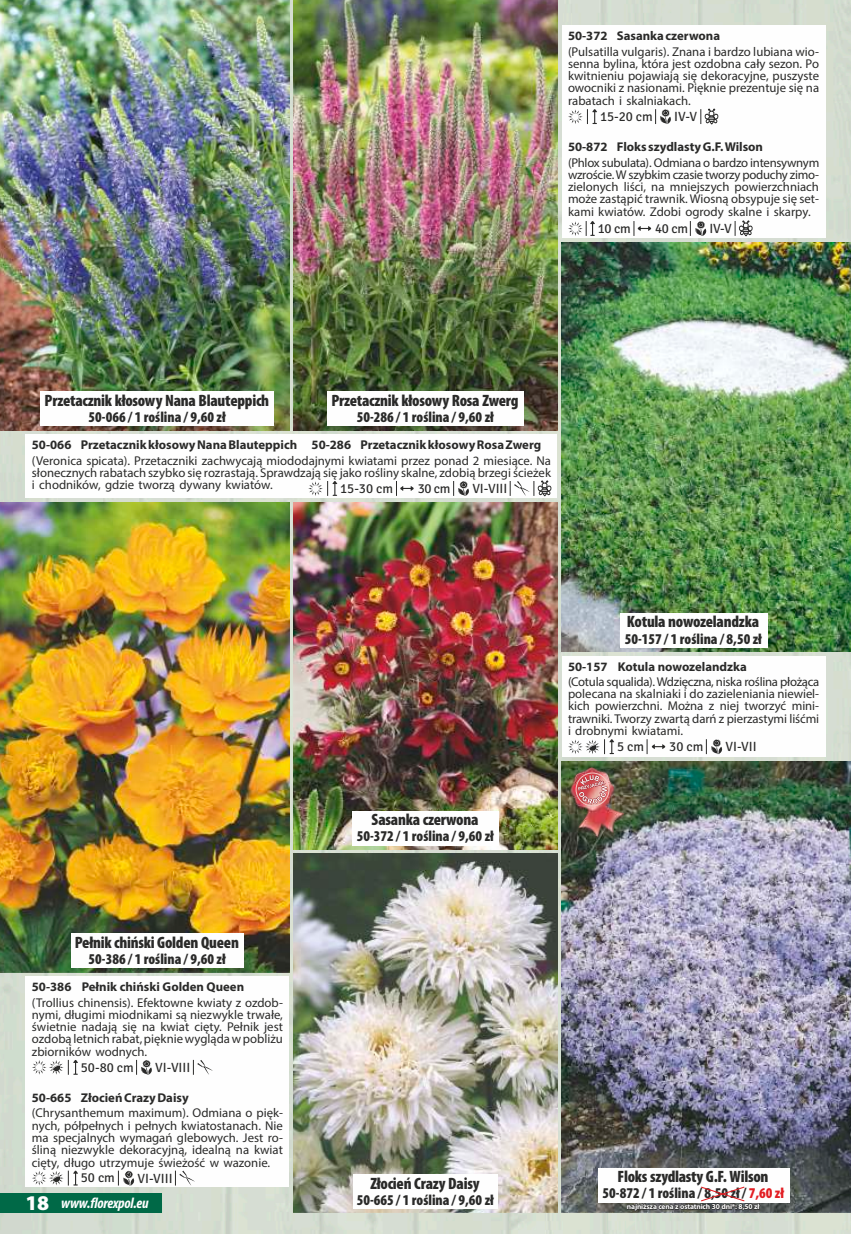
<style>
.page{position:relative;width:851px;height:1234px;background:#fff}
.page>*{position:absolute;margin:0;border:0;box-sizing:border-box;transform-origin:0 0}
.t1{font:900 condensed 16.5px "Myriad Pro";letter-spacing:-.015em;color:#2a2a29}
.t2{font:900 condensed 15px "Myriad Pro";color:#2a2a29}
.t3{font:italic 700 condensed 15px "Myriad Pro";letter-spacing:-.015em;color:#fefefe}
.t4{font:13.35px "Signika Negative";color:#2a2a29}
.t5{font:12.75px/12.3px "Myriad Pro";color:#2a2a29;text-align:justify}
.t6{font:700 12.75px "Myriad Pro";color:#2a2a29}
.t7{font:700 7.5px "Myriad Pro";letter-spacing:-.02em;color:#fefefe}
.s1{font-weight:900;font-style:normal;font-stretch:normal;font-size:21px}
.s2{color:#e21e23}
</style>
<div class="page">
<img style="left:0;top:0;width:850px;height:1233px">
<div style="left:561px;top:655px;width:264px;height:101px;background:#fefefe"></div>
<div style="left:26px;top:976px;width:263px;height:211px;background:#fefefe"></div>
<img style="left:293px;top:853px;width:264px;height:359px">
<div style="left:353px;top:1174px;width:145px;height:34px;background:#fefefe"></div>
<img style="left:293px;top:0;width:264px;height:430px">
<img style="left:0;top:502px;width:289px;height:469px">
<div style="left:71px;top:933px;width:172px;height:34px;background:#fefefe"></div>
<img style="left:0;top:0;width:289px;height:430px">
<img style="left:561px;top:242px;width:289px;height:409px">
<div style="left:620px;top:613px;width:147px;height:34px;background:#fefefe"></div>
<div style="left:0;top:1193px;width:161px;height:19px;background:#006947"></div>
<div style="left:561px;top:26px;width:264px;height:212px;background:#fefefe"></div>
<img style="left:561px;top:761px;width:289px;height:451px">
<div style="left:598px;top:1167px;width:191px;height:34px;background:#fefefe"></div>
<div style="left:26px;top:434px;width:531px;height:64px;background:#fefefe"></div>
<img style="left:293px;top:502px;width:264px;height:347px">
<div style="left:352px;top:810px;width:146px;height:34px;background:#fefefe"></div>
<svg style="left:136px;top:1059px;width:16px;height:15px"></svg>
<svg style="left:193px;top:1059px;width:20px;height:15px"></svg>
<svg style="left:32px;top:1059px;width:46px;height:15px"></svg>
<svg style="left:118px;top:1170px;width:17px;height:15px"></svg>
<svg style="left:175px;top:1170px;width:20px;height:15px"></svg>
<svg style="left:32px;top:1170px;width:46px;height:15px"></svg>
<svg style="left:568px;top:109px;width:29px;height:15px"></svg>
<svg style="left:655px;top:109px;width:16px;height:15px"></svg>
<svg style="left:700px;top:109px;width:19px;height:16px"></svg>
<svg style="left:706px;top:739px;width:16px;height:15px"></svg>
<svg style="left:646px;top:739px;width:20px;height:15px"></svg>
<svg style="left:568px;top:739px;width:46px;height:15px"></svg>
<div style="left:41px;top:392px;width:233px;height:34px;background:#fefefe"></div>
<div style="left:327px;top:392px;width:197px;height:34px;background:#fefefe"></div>
<svg style="left:568px;top:221px;width:27px;height:15px"></svg>
<svg style="left:690px;top:221px;width:16px;height:15px"></svg>
<svg style="left:633px;top:221px;width:19px;height:15px"></svg>
<svg style="left:734px;top:220px;width:19px;height:17px"></svg>
<svg style="left:701px;top:1186px;width:44px;height:15px"></svg>
<img style="left:569px;top:767px;width:54px;height:75px">
<div style="left:575px;top:772px;width:34px;height:34px;border:1px solid #f2c9c3;border-radius:50%"></div>
<svg style="left:577px;top:773px;width:31px;height:31px"></svg>
<svg style="left:308px;top:481px;width:29px;height:15px"></svg>
<svg style="left:453px;top:481px;width:16px;height:15px"></svg>
<svg style="left:510px;top:480px;width:42px;height:17px"></svg>
<svg style="left:396px;top:481px;width:18px;height:15px"></svg>
<p class="t6" style="left:568px;top:31px;width:153px">50-372 Sasanka czerwona</p>
<p class="t5" style="left:568px;top:46px;width:252px">(Pulsatilla vulgaris). Znana i bardzo lubiana wio&shy;senna bylina, która jest ozdobna cały sezon. Po kwitnieniu pojawiają się dekoracyjne, puszyste owocniki z nasionami. Pięknie prezentuje się na rabatach i skalniakach.</p>
<p class="t4" style="left:600px;top:108px;width:54px">15-20 cm</p>
<p class="t4" style="left:674px;top:109px;width:24px">IV-V</p>
<p class="t6" style="left:568px;top:141px;width:196px">50-872 Floks szydlasty G.F. Wilson</p>
<p class="t5" style="left:568px;top:157px;width:253px">(Phlox subulata). Odmiana o bardzo intensywnym wzroście.W szybkim czasie tworzy poduchy zimo&shy;zielonych liści, na mniejszych powierzchniach może zastąpić trawnik. Wiosną obsypuje się set&shy;kami kwiatów. Zdobi ogrody skalne i skarpy.</p>
<p class="t4" style="left:597px;top:220px;width:34px">10 cm</p>
<p class="t4" style="left:655px;top:220px;width:34px">40 cm</p>
<p class="t4" style="left:709px;top:220px;width:24px">IV-V</p>
<p class="t1" style="left:45px;top:393px;width:226px">Przetacznik kłosowy Nana Blauteppich</p>
<p class="t2" style="left:89px;top:411px;width:138px">50-066 / 1 roślina / 9,60 zł</p>
<p class="t1" style="left:331px;top:393px;width:189px">Przetacznik kłosowy Rosa Zwerg</p>
<p class="t2" style="left:356px;top:411px;width:138px">50-286 / 1 roślina / 9,60 zł</p>
<p class="t6" style="left:32px;top:439px;width:510px">50-066 Przetacznik kłosowy Nana Blauteppich 50-286 Przetacznik kłosowy Rosa Zwerg</p>
<p class="t5" style="left:32px;top:455px;width:520px">(Veronica spicata). Przetaczniki zachwycają miododajnymi kwiatami przez ponad 2 miesiące. Na słonecznych rabatach szybko się rozrastają. Sprawdzają się jako rośliny skalne, zdobią brzegi ścieżek i chodników, gdzie tworzą dywany kwiatów.</p>
<p class="t4" style="left:340px;top:480px;width:54px">15-30 cm</p>
<p class="t4" style="left:417px;top:480px;width:34px">30 cm</p>
<p class="t4" style="left:472px;top:480px;width:37px">VI-VIII</p>
<p class="t1" style="left:75px;top:935px;width:165px">Pełnik chiński Golden Queen</p>
<p class="t2" style="left:89px;top:952px;width:138px">50-386 / 1 roślina / 9,60 zł</p>
<p class="t6" style="left:32px;top:981px;width:214px">50-386 Pełnik chiński Golden Queen</p>
<p class="t5" style="left:32px;top:996px;width:252px">(Trollius chinensis). Efektowne kwiaty z ozdob&shy;nymi, długimi miodnikami są niezwykle trwałe, świetnie nadają się na kwiat cięty. Pełnik jest ozdobą letnich rabat, pięknie wygląda w pobliżu zbiorników wodnych.</p>
<p class="t6" style="left:32px;top:1092px;width:158px">50-665 Złocień Crazy Daisy</p>
<p class="t5" style="left:32px;top:1107px;width:252px">(Chrysanthemum maximum). Odmiana o pięk&shy;nych, półpełnych i pełnych kwiatostanach. Nie ma specjalnych wymagań glebowych. Jest ro&shy;śliną niezwykle dekoracyjną, idealną na kwiat cięty, długo utrzymuje świeżość w wazonie.</p>
<p class="t4" style="left:81px;top:1058px;width:54px">50-80 cm</p>
<p class="t4" style="left:155px;top:1059px;width:37px">VI-VIII</p>
<p class="t4" style="left:81px;top:1169px;width:36px">50 cm</p>
<p class="t4" style="left:137px;top:1169px;width:37px">VI-VIII</p>
<p class="t3" style="left:26px;top:1196px;width:125px"><span class="s1">18</span> www.florexpol.eu</p>
<p class="t1" style="left:371px;top:812px;width:108px">Sasanka czerwona</p>
<p class="t2" style="left:356px;top:830px;width:138px">50-372 / 1 roślina / 9,60 zł</p>
<p class="t1" style="left:626px;top:615px;width:134px">Kotula nowozelandzka</p>
<p class="t2" style="left:624px;top:632px;width:138px">50-157 / 1 roślina / 8,50 zł</p>
<p class="t6" style="left:568px;top:661px;width:180px">50-157 Kotula nowozelandzka</p>
<p class="t5" style="left:568px;top:676px;width:253px">(Cotula squalida).Wdzięczna, niska roślina płożąca polecana na skalniaki i do zazieleniania niewiel&shy;kich powierzchni. Można z niej tworzyć mini&shy;trawniki. Tworzy zwartą darń z pierzastymi liśćmi i drobnymi kwiatami.</p>
<p class="t4" style="left:617px;top:738px;width:28px">5 cm</p>
<p class="t4" style="left:669px;top:738px;width:36px">30 cm</p>
<p class="t4" style="left:725px;top:738px;width:33px">VI-VII</p>
<p class="t1" style="left:370px;top:1175px;width:110px">Złocień Crazy Daisy</p>
<p class="t2" style="left:356px;top:1193px;width:138px">50-665 / 1 roślina / 9,60 zł</p>
<p class="t1" style="left:617px;top:1169px;width:152px">Floks szydlasty G.F. Wilson</p>
<p class="t2" style="left:602px;top:1186px;width:183px">50-872 / 1 roślina / 8,50 zł / <span class="s2">7,60 zł</span></p>
<p class="t7" style="left:626px;top:1202px;width:134px">najniższa cena z ostatnich 30 dni*: 8,50 zł</p>
</div>
